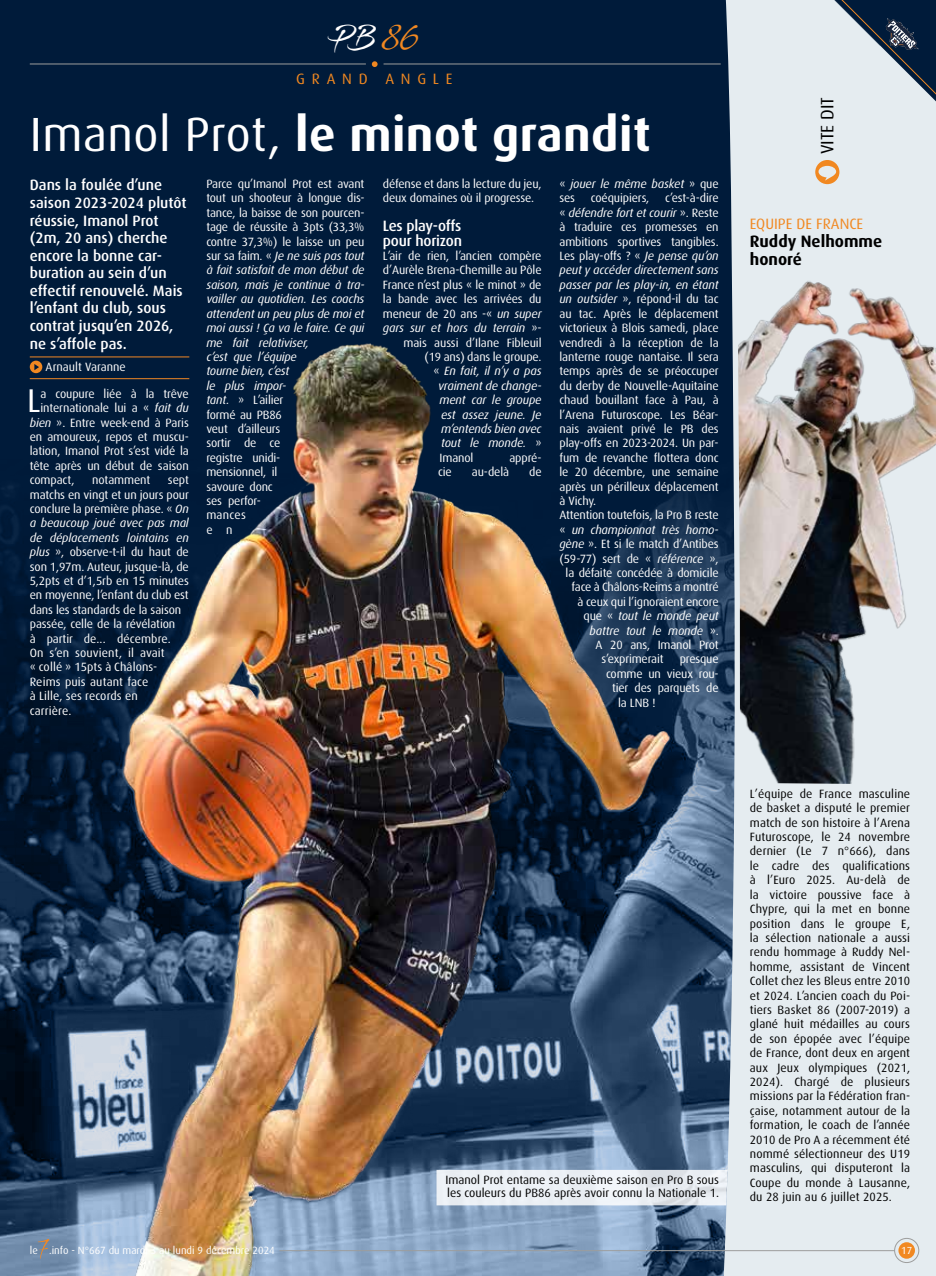
<style>
.page{position:relative;width:936px;height:1276px;background:#fff}
.page>*{position:absolute;margin:0;border:0;box-sizing:border-box;transform-origin:0 0}
.t1{font:700 48px "Dax";letter-spacing:.01em;color:#fff}
.t2{font:33px "Dax";color:#fff}
.t3{font:27px "Stingray";color:#fff;scale:.74 1}
.t4{font:18px "Dax";color:#000}
.t5{font:700 16.5px/18px "Dax";color:#000}
.t6{font:500 15px/17.5px "Dax";color:#fff}
.t7{font:15px "Dax";color:#f18821}
.t8{font:15px "Dax";letter-spacing:.45em;color:#f18821}
.t9{font:12px/14.4px "Dax";letter-spacing:-.01em;color:#fff}
.t10{font:12px/14.4px "Dax";color:#000;text-align:justify}
.t11{font:italic 12px/14.4px "Dax";letter-spacing:-.01em;color:#fff}
.t12{font:10.5px "Dax";color:#fff}
.t13{font:10.2px "Dax";color:#fff}
.s1{color:#f18821}
.s2{font-weight:400}
.s3{font-style:italic}
.s4{font-style:normal}
</style>
<div class="page">
<div style="left:0;top:0;width:935px;height:1276px;background:#001b3a"></div>
<img style="left:691px;top:492px;width:31px;height:784px">
<svg style="left:722px;top:0;width:213px;height:1276px;background:#d4dde3"></svg>
<img style="left:0;top:343px;width:691px;height:933px">
<hr style="left:30px;top:357px;width:159px;height:1px;background:#f18825">
<svg style="left:30px;top:361px;width:12px;height:12px"></svg>
<hr style="left:30px;top:378px;width:159px;height:1px;background:#f18825">
<img style="left:736px;top:214px;width:199px;height:570px">
<svg style="left:815px;top:160px;width:24px;height:24px"></svg>
<hr style="left:30px;top:64px;width:336px;height:1px;background:#9d9d9c">
<hr style="left:383px;top:64px;width:337px;height:1px;background:#9d9d9c">
<svg style="left:372px;top:61px;width:5px;height:6px"></svg>
<svg style="left:800px;top:0;width:135px;height:129px"></svg>
<div style="left:898px;top:1242px;width:16px;height:16px;background:#f18821;border-radius:50%"></div>
<div style="left:894px;top:1238px;width:24px;height:24px;border:1px solid #9d9d9c;border-radius:50%"></div>
<svg style="left:436px;top:1170px;width:291px;height:35px;background:#e9eef3"></svg>
<hr style="left:279px;top:1250px;width:615px;height:1px;background:#9d9d9c">
<svg style="left:38px;top:1238px;width:11px;height:20px"></svg>
<h3 class="t3" style="left:327px;top:19px;width:126px">PB <span class="s1">86</span></h3>
<p class="t8" style="left:296px;top:71px;width:158px">GRAND ANGLE</p>
<h1 class="t1" style="left:30px;top:107px;width:622px"><span class="s2">Imanol Prot,</span> le minot grandit</h1>
<p class="t6" style="left:30px;top:176px;width:158px">Dans la foulée d’une saison 2023-2024 plutôt réussie, Imanol Prot (2m, 20 ans) cherche encore la bonne car&shy;buration au sein d’un effectif renouvelé. Mais l’enfant du club, sous contrat jusqu’en 2026, ne s’affole pas.</p>
<p class="t9" style="left:46px;top:360px;width:82px">Arnault Varanne</p>
<h2 class="t2" style="left:27px;top:382px;width:15px">L</h2>
<p class="t9" style="left:40px;top:386px;width:150px">a coupure liée à la trêve</p>
<p class="t9" style="left:40px;top:401px;width:150px">internationale lui a « <span class="s3">fait du</span></p>
<p class="t9" style="left:30px;top:415px;width:161px"><span class="s3">bien</span> ». Entre week-end à Paris</p>
<p class="t9" style="left:30px;top:430px;width:160px">en amoureux, repos et muscu-</p>
<p class="t9" style="left:30px;top:444px;width:161px">lation, Imanol Prot s’est vidé la</p>
<p class="t9" style="left:30px;top:458px;width:160px">tête après un début de saison</p>
<p class="t9" style="left:30px;top:473px;width:46px">compact,</p>
<p class="t9" style="left:92px;top:473px;width:60px">notamment</p>
<p class="t9" style="left:30px;top:473px;width:161px;text-indent:138px">sept matchs en vingt et un jours pour conclure la première phase. « <span class="s3">On a beaucoup joué avec pas mal de déplacements lointains en plus</span> », observe-t-il du haut de son 1,97m. Auteur, jusque-là, de<br>5,2pts et d’1,5rb en 15 minutes en moyenne, l’enfant du club est dans les standards de la saison passée, celle de la révélation<br>à partir de... décembre.<br>On s’en souvient, il avait<br>« collé » 15pts à Châlons-<br>Reims puis autant face<br>à Lille, ses records en<br>carrière.</p>
<p class="t9" style="left:206px;top:177px;width:160px">Parce qu’Imanol Prot est avant tout un shooteur à longue dis&shy;tance, la baisse de son pourcen&shy;tage de réussite à 3pts (33,3% contre 37,3%) le laisse un peu sur sa faim. « <span class="s3">Je ne suis pas tout à fait satisfait de mon début de saison, mais je continue à tra&shy;vailler au quotidien. Les coachs attendent un peu plus de moi et moi aussi ! Ça va le faire. Ce qui me fait relativiser,<br>c’est que l’équipe<br>tourne bien, c’est<br>le plus impor-<br>tant.</span> » L’ailier<br>formé au PB86<br>veut d’ailleurs<br>sortir de ce<br>registre unidi-<br>mensionnel, il<br>savoure donc<br>ses perfor-<br>mances<br>e n</p>
<p class="t9" style="left:383px;top:177px;width:160px">défense et dans la lecture du jeu, deux domaines où il progresse.</p>
<p class="t6" style="left:383px;top:219px;width:81px;line-height:14.4px">Les play-offs pour horizon</p>
<p class="t9" style="left:383px;top:249px;width:160px">L’air de rien, l’ancien compère</p>
<p class="t9" style="left:383px;top:263px;width:160px">d’Aurèle Brena-Chemille au Pôle</p>
<p class="t9" style="left:383px;top:278px;width:160px">France n’est plus « le minot » de</p>
<p class="t9" style="left:383px;top:292px;width:160px">la bande avec les arrivées du</p>
<p class="t9" style="left:383px;top:306px;width:160px">meneur de 20 ans -« <span class="s3">un super</span></p>
<p class="t11" style="left:383px;top:321px;width:160px">gars sur et hors du terrain <span class="s4">»-</span></p>
<p class="t9" style="left:403px;top:335px;width:140px">mais aussi d’Ilane Fibleuil</p>
<p class="t9" style="left:424px;top:350px;width:119px">(19 ans) dans le groupe.</p>
<p class="t11" style="left:433px;top:364px;width:109px"><span class="s4">«</span> En fait, il n’y a pas</p>
<p class="t11" style="left:438px;top:378px;width:105px">vraiment de change-</p>
<p class="t11" style="left:439px;top:393px;width:103px">ment car le groupe</p>
<p class="t11" style="left:441px;top:407px;width:102px">est assez jeune. Je</p>
<p class="t11" style="left:441px;top:422px;width:102px">m’entends bien avec</p>
<p class="t11" style="left:441px;top:436px;width:102px">tout le monde. <span class="s4">»</span></p>
<p class="t9" style="left:439px;top:450px;width:36px">Imanol</p>
<p class="t9" style="left:509px;top:450px;width:34px">appré-</p>
<p class="t9" style="left:438px;top:465px;width:15px">cie</p>
<p class="t9" style="left:472px;top:465px;width:39px">au-delà</p>
<p class="t9" style="left:529px;top:465px;width:14px">de</p>
<p class="t11" style="left:559px;top:177px;width:161px"><span class="s4">«</span> jouer le même basket <span class="s4">» que ses</span></p>
<p class="t9" style="left:590px;top:191px;width:60px">coéquipiers,</p>
<p class="t9" style="left:665px;top:191px;width:55px">c’est-à-dire</p>
<p class="t11" style="left:559px;top:206px;width:161px"><span class="s4">«</span> défendre fort et courir <span class="s4">». Reste</span></p>
<p class="t9" style="left:559px;top:220px;width:161px">à traduire ces promesses en</p>
<p class="t9" style="left:559px;top:234px;width:161px">ambitions sportives tangibles.</p>
<p class="t9" style="left:559px;top:249px;width:161px">Les play-offs ? « <span class="s3">Je pense qu’on</span></p>
<p class="t11" style="left:559px;top:263px;width:161px">peut y accéder directement sans</p>
<p class="t11" style="left:559px;top:278px;width:161px">passer par les play-in, en étant</p>
<p class="t9" style="left:559px;top:292px;width:161px"><span class="s3">un outsider</span> », répond-il du tac</p>
<p class="t9" style="left:559px;top:306px;width:161px">au tac. Après le déplacement</p>
<p class="t9" style="left:559px;top:321px;width:161px">victorieux à Blois samedi, place</p>
<p class="t9" style="left:559px;top:335px;width:161px">vendredi à la réception de la</p>
<p class="t9" style="left:559px;top:350px;width:161px">lanterne rouge nantaise. Il sera</p>
<p class="t9" style="left:559px;top:364px;width:161px">temps après de se préoccuper</p>
<p class="t9" style="left:559px;top:378px;width:161px">du derby de Nouvelle-Aquitaine</p>
<p class="t9" style="left:559px;top:393px;width:161px">chaud bouillant face à Pau, à</p>
<p class="t9" style="left:559px;top:407px;width:161px">l’Arena Futuroscope. Les Béar-</p>
<p class="t9" style="left:559px;top:422px;width:161px">nais avaient privé le PB des</p>
<p class="t9" style="left:559px;top:436px;width:161px">play-offs en 2023-2024. Un par-</p>
<p class="t9" style="left:559px;top:450px;width:161px">fum de revanche flottera donc</p>
<p class="t9" style="left:559px;top:465px;width:161px">le 20 décembre, une semaine</p>
<p class="t9" style="left:559px;top:479px;width:161px">après un périlleux déplacement</p>
<p class="t9" style="left:559px;top:494px;width:38px">à Vichy.</p>
<p class="t9" style="left:559px;top:508px;width:161px">Attention toutefois, la Pro B reste</p>
<p class="t11" style="left:559px;top:522px;width:161px"><span class="s4">«</span> un championnat très homo-</p>
<p class="t9" style="left:559px;top:537px;width:161px"><span class="s3">gène</span> ». Et si le match d’Antibes</p>
<p class="t9" style="left:559px;top:551px;width:161px">(59-77) sert de « <span class="s3">référence</span> »,</p>
<p class="t9" style="left:565px;top:566px;width:154px">la défaite concédée à domicile</p>
<p class="t9" style="left:571px;top:580px;width:149px">face à Châlons-Reims a montré</p>
<p class="t9" style="left:577px;top:594px;width:143px">à ceux qui l’ignoraient encore</p>
<p class="t11" style="left:583px;top:609px;width:136px"><span class="s4">que «</span> tout le monde peut</p>
<p class="t11" style="left:589px;top:623px;width:130px">battre tout le monde <span class="s4">».</span></p>
<p class="t9" style="left:595px;top:638px;width:124px">A 20 ans, Imanol Prot</p>
<p class="t9" style="left:601px;top:652px;width:63px">s’exprimerait</p>
<p class="t9" style="left:679px;top:652px;width:40px">presque</p>
<p class="t9" style="left:606px;top:666px;width:114px">comme un vieux rou-</p>
<p class="t9" style="left:612px;top:681px;width:108px">tier des parquets de</p>
<p class="t9" style="left:618px;top:695px;width:39px">la LNB !</p>
<p class="t10" style="left:445px;top:1173px;width:275px;line-height:13.5px">Imanol Prot entame sa deuxième saison en Pro B sous les couleurs du PB86 après avoir connu la Nationale 1.</p>
<p class="t12" style="left:30px;top:1244px;width:246px">le .info - N°667 du mardi 3 au lundi 9 décembre 2024</p>
<h3 class="t4" style="left:817px;top:154px;width:59px;rotate:-90deg">VITE DIT</h3>
<p class="t7" style="left:749px;top:215px;width:115px">EQUIPE DE FRANCE</p>
<h3 class="t5" style="left:749px;top:232px;width:134px">Ruddy Nelhomme honoré</h3>
<p class="t10" style="left:749px;top:786px;width:162px">L’équipe de France masculine de basket a disputé le premier match de son histoire à l’Arena Futuroscope, le 24 novembre dernier (Le 7 n°666), dans le cadre des qualifications à l’Euro 2025. Au-delà de la victoire poussive face à Chypre, qui la met en bonne position dans le groupe E, la sélection nationale a aussi rendu hommage à Ruddy Nel&shy;homme, assistant de Vincent Collet chez les Bleus entre 2010 et 2024. L’ancien coach du Poi&shy;tiers Basket 86 (2007-2019) a glané huit médailles au cours de son épopée avec l’équipe de France, dont deux en argent aux Jeux olympiques (2021, 2024). Chargé de plusieurs missions par la Fédération fran&shy;çaise, notamment autour de la formation, le coach de l’année 2010 de Pro A a récemment été nommé sélectionneur des U19 masculins, qui disputeront la Coupe du monde à Lausanne, du 28 juin au 6 juillet 2025.</p>
<p class="t13" style="left:901px;top:1244px;width:12px">17</p>
</div>
